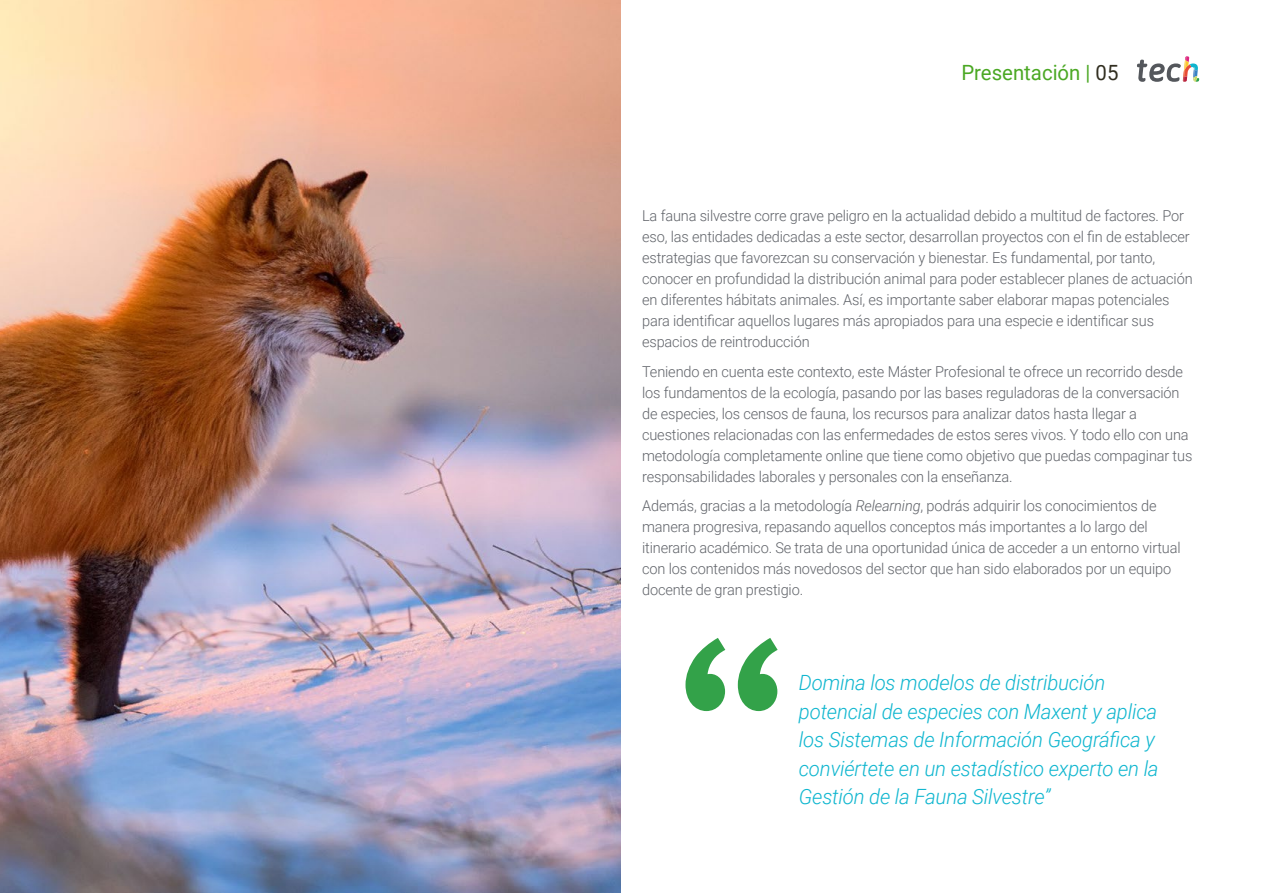
<style>
.page{position:relative;width:1263px;height:893px;background:#fff}
.page>*{position:absolute;margin:0;border:0;box-sizing:border-box;transform-origin:0 0}
.t1{font:italic 300 21px/28.5px "Roboto";letter-spacing:-.01em;color:#0fb6cf}
.t2{font:21px "Roboto";color:#4ba824}
.t3{font:300 15px/21px "Roboto";letter-spacing:-.01em;color:#61646a}
.s1{color:#312e20}
.s2{font-style:italic}
</style>
<div class="page">
<svg style="left:685px;top:638px;width:93px;height:73px"></svg>
<img style="left:0;top:0;width:621px;height:893px">
<svg style="left:1137px;top:56px;width:62px;height:26px"></svg>
<h1 class="t2" style="left:961px;top:57px;width:159px">Presentación | <span class="s1">05</span></h1>
<p class="t3" style="left:642px;top:205px;width:552px">La fauna silvestre corre grave peligro en la actualidad debido a multitud de factores. Por eso, las entidades dedicadas a este sector, desarrollan proyectos con el fin de establecer estrategias que favorezcan su conservación y bienestar. Es fundamental, por tanto, conocer en profundidad la distribución animal para poder establecer planes de actuación en diferentes hábitats animales. Así, es importante saber elaborar mapas potenciales para identificar aquellos lugares más apropiados para una especie e identificar sus espacios de reintroducción</p>
<p class="t3" style="left:642px;top:360px;width:552px">Teniendo en cuenta este contexto, este Máster Profesional te ofrece un recorrido desde los fundamentos de la ecología, pasando por las bases reguladoras de la conversación de especies, los censos de fauna, los recursos para analizar datos hasta llegar a cuestiones relacionadas con las enfermedades de estos seres vivos. Y todo ello con una metodología completamente online que tiene como objetivo que puedas compaginar tus responsabilidades laborales y personales con la enseñanza.</p>
<p class="t3" style="left:642px;top:495px;width:540px">Además, gracias a la metodología <span class="s2">Relearning</span>, podrás adquirir los conocimientos de manera progresiva, repasando aquellos conceptos más importantes a lo largo del itinerario académico. Se trata de una oportunidad única de acceder a un entorno virtual con los contenidos más novedosos del sector que han sido elaborados por un equipo docente de gran prestigio.</p>
<h1 class="t1" style="left:799px;top:668px;width:361px">Domina los modelos de distribución potencial de especies con Maxent y aplica los Sistemas de Información Geográfica y conviértete en un estadístico experto en la Gestión de la Fauna Silvestre”</h1>
</div>
